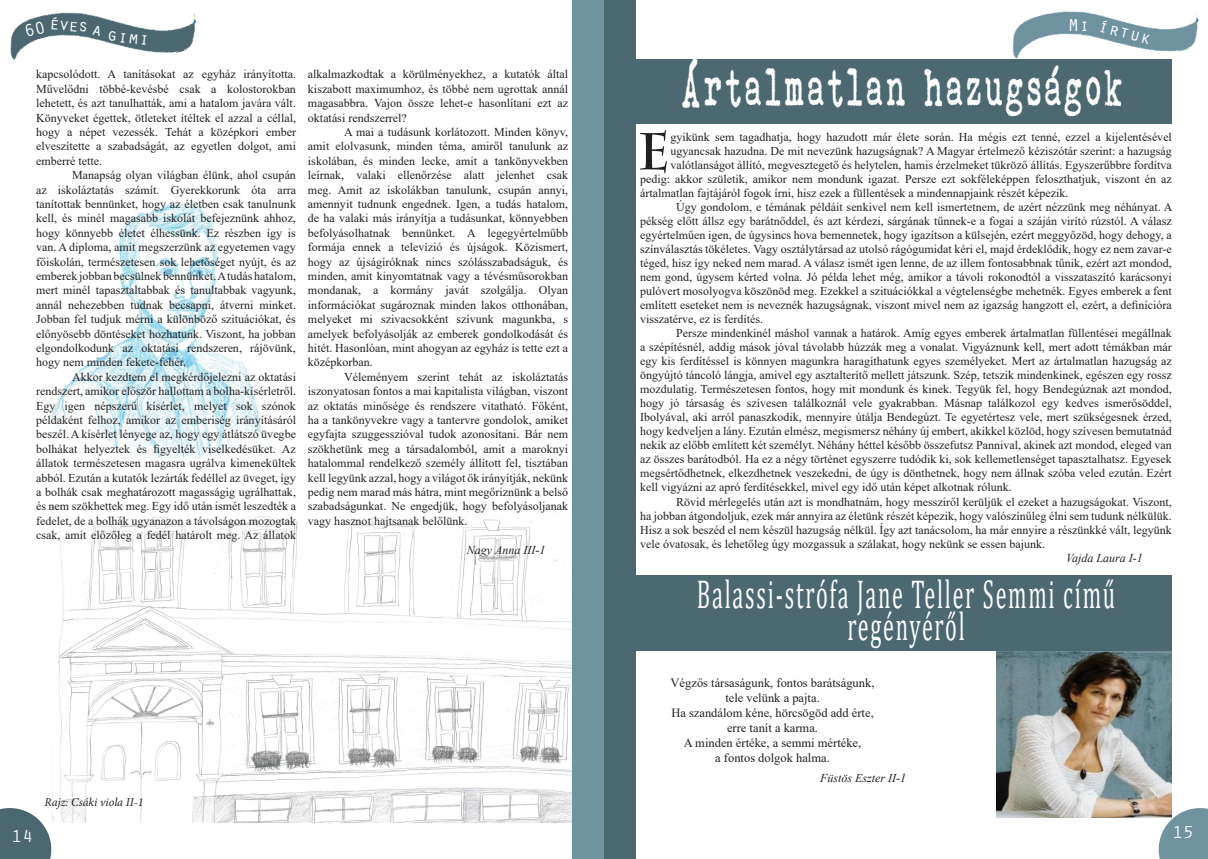
<style>
.page{position:relative;width:1208px;height:859px;background:#fff}
.page>*{position:absolute;margin:0;border:0;box-sizing:border-box;transform-origin:0 0}
.t1{font:54px "Bohemian typewriter";letter-spacing:.08em;color:#fff;scale:.55 1}
.t2{font:700 51.8px "Charlemagne Std";color:#231f20}
.t3{font:40.5px/32.4px "Cambria Math";letter-spacing:.08em;color:#fff;text-align:center;scale:.55 1}
.t4{font:18px "Orator Std";color:#fff}
.t5{font:12.5px/15px "Times New Roman";color:#231f20;text-align:center}
.t6{font:12px/14.4px "Times New Roman";color:#231f20;text-align:justify}
.t7{font:italic 12px "Times New Roman";color:#231f20}
.t8{font:italic 12px "Minion Pro";letter-spacing:-.005em;color:#231f20}
</style>
<div class="page">
<img style="left:51px;top:504px;width:522px;height:321px">
<img style="left:51px;top:196px;width:228px;height:262px">
<img style="left:996px;top:651px;width:176px;height:166px">
<div style="left:604px;top:0;width:31px;height:859px;background:#4c6870"></div>
<div style="left:635px;top:59px;width:537px;height:64px;background:#4c6870"></div>
<div style="left:631px;top:575px;width:541px;height:76px;background:#4c6870"></div>
<div style="left:573px;top:0;width:31px;height:859px;background:#6e949f"></div>
<svg style="left:1158px;top:808px;width:50px;height:51px;background:#819ea6"></svg>
<svg style="left:0;top:808px;width:51px;height:51px;background:#647d84"></svg>
<img style="left:1012px;top:11px;width:187px;height:48px">
<img style="left:10px;top:12px;width:187px;height:48px">
<svg style="left:25px;top:21px;width:20px;height:16px"></svg>
<svg style="left:92px;top:25px;width:10px;height:11px"></svg>
<h3 class="t4" style="left:50px;top:11px;width:41px;rotate:4deg">éves</h3>
<h3 class="t4" style="left:108px;top:22px;width:45px;rotate:6deg">gimi</h3>
<p class="t6" style="left:36px;top:67px;width:261px">kapcsolódott. A tanításokat az egyház irányította.<br>Művelődni többé-kevésbé csak a kolostorokban lehetett, és azt tanulhatták, ami a hatalom javára vált.<br>Könyveket égettek, ötleteket ítéltek el azzal a céllal, hogy a népet vezessék. Tehát a középkori ember elveszítette a szabadságát, az egyetlen dolgot, ami emberré tette.</p>
<p class="t6" style="left:36px;top:168px;width:261px;text-indent:36px">Manapság olyan világban élünk, ahol csupán az iskoláztatás számít. Gyerekkorunk óta arra tanítottak bennünket, hogy az életben csak tanulnunk kell, és minél magasabb iskolát befejeznünk ahhoz, hogy könnyebb életet élhessünk. Ez részben így is van. A diploma, amit megszerzünk az egyetemen vagy főiskolán, természetesen sok lehetőséget nyújt, és az emberek jobban becsülnek bennünket. A tudás hatalom, mert minél tapasztaltabbak és tanultabbak vagyunk, annál nehezebben tudnak becsapni, átverni minket.<br>Jobban fel tudjuk mérni a különböző szituációkat, és előnyösebb döntéseket hozhatunk. Viszont, ha jobban elgondolkodunk az oktatási rendszeren, rájövünk, hogy nem minden fekete-fehér.</p>
<p class="t6" style="left:36px;top:369px;width:261px;text-indent:36px">Akkor kezdtem el megkérdőjelezni az oktatási rendszert, amikor először hallottam a bolha-kísérletről.<br>Egy igen népszerű kísérlet, melyet sok szónok példaként felhoz, amikor az emberiség irányításáról beszél. A kísérlet lényege az, hogy egy átlátszó üvegbe bolhákat helyeztek és figyelték viselkedésüket. Az állatok természetesen magasra ugrálva kimenekültek abból. Ezután a kutatók lezárták fedéllel az üveget, így a bolhák csak meghatározott magasságig ugrálhattak, és nem szökhettek meg. Egy idő után ismét leszedték a fedelet, de a bolhák ugyanazon a távolságon mozogtak csak, amit előzőleg a fedél határolt meg. Az állatok</p>
<p class="t6" style="left:308px;top:67px;width:261px">alkalmazkodtak a körülményekhez, a kutatók által kiszabott maximumhoz, és többé nem ugrottak annál magasabbra. Vajon össze lehet-e hasonlítani ezt az oktatási rendszerrel?</p>
<p class="t6" style="left:308px;top:124px;width:261px;text-indent:36px">A mai a tudásunk korlátozott. Minden könyv, amit elolvasunk, minden téma, amiről tanulunk az iskolában, és minden lecke, amit a tankönyvekben leírnak, valaki ellenőrzése alatt jelenhet csak meg. Amit az iskolákban tanulunk, csupán annyi, amennyit tudnunk engednek. Igen, a tudás hatalom, de ha valaki más irányítja a tudásunkat, könnyebben befolyásolhatnak bennünket. A legegyértelműbb formája ennek a televízió és újságok. Közismert, hogy az újságíróknak nincs szólásszabadságuk, és minden, amit kinyomtatnak vagy a tévésműsorokban mondanak, a kormány javát szolgálja. Olyan információkat sugároznak minden lakos otthonában, melyeket mi szivacsokként szívunk magunkba, s amelyek befolyásolják az emberek gondolkodását és hitét. Hasonlóan, mint ahogyan az egyház is tette ezt a középkorban.</p>
<p class="t6" style="left:308px;top:369px;width:261px;text-indent:36px">Véleményem szerint tehát az iskoláztatás iszonyatosan fontos a mai kapitalista világban, viszont az oktatás minősége és rendszere vitatható. Főként, ha a tankönyvekre vagy a tantervre gondolok, amiket egyfajta szuggesszióval tudok azonosítani. Bár nem szökhetünk meg a társadalomból, amit a maroknyi hatalommal rendelkező személy állított fel, tisztában kell legyünk azzal, hogy a világot ők irányítják, nekünk pedig nem marad más hátra, mint megőriznünk a belső szabadságunkat. Ne engedjük, hogy befolyásoljanak vagy hasznot hajtsanak belőlünk.</p>
<p class="t7" style="left:467px;top:541px;width:80px">Nagy Anna III-1</p>
<p class="t8" style="left:45px;top:794px;width:101px">Rajz: Csáki viola II-1</p>
<h3 class="t4" style="left:1068px;top:12px;width:23px">Mi</h3>
<h3 class="t4" style="left:1101px;top:13px;width:55px;rotate:14deg">írtuk</h3>
<h1 class="t1" style="left:682px;top:56px;width:805px">Ártalmatlan hazugságok</h1>
<h2 class="t2" style="left:637px;top:121px;width:34px">E</h2>
<p class="t6" style="left:670px;top:130px;width:503px">gyikünk sem tagadhatja, hogy hazudott már élete során. Ha mégis ezt tenné, ezzel a kijelentésével</p>
<p class="t6" style="left:670px;top:144px;width:503px">ugyancsak hazudna. De mit nevezünk hazugságnak? A Magyar értelmező kéziszótár szerint: a hazugság</p>
<p class="t6" style="left:670px;top:158px;width:503px">valótlanságot állító, megvesztegető és helytelen, hamis érzelmeket tükröző állítás. Egyszerűbbre fordítva</p>
<p class="t6" style="left:640px;top:172px;width:533px">pedig: akkor születik, amikor nem mondunk igazat. Persze ezt sokféleképpen feloszthatjuk, viszont én az</p>
<p class="t6" style="left:640px;top:186px;width:430px">ártalmatlan fajtájáról fogok írni, hisz ezek a füllentések a mindennapjaink részét képezik.</p>
<p class="t6" style="left:676px;top:200px;width:498px">Úgy gondolom, e témának példáit senkivel nem kell ismertetnem, de azért nézzünk meg néhányat. A</p>
<p class="t6" style="left:640px;top:214px;width:533px">pékség előtt állsz egy barátnőddel, és azt kérdezi, sárgának tűnnek-e a fogai a száján virító rúzstól. A válasz</p>
<p class="t6" style="left:640px;top:228px;width:533px">egyértelműen igen, de úgysincs hova bemennetek, hogy igazítson a külsején, ezért meggyőzöd, hogy dehogy, a</p>
<p class="t6" style="left:640px;top:242px;width:533px">színválasztás tökéletes. Vagy osztálytársad az utolsó rágógumidat kéri el, majd érdeklődik, hogy ez nem zavar-e</p>
<p class="t6" style="left:640px;top:256px;width:533px">téged, hisz így neked nem marad. A válasz ismét igen lenne, de az illem fontosabbnak tűnik, ezért azt mondod,</p>
<p class="t6" style="left:640px;top:270px;width:533px">nem gond, úgysem kérted volna. Jó példa lehet még, amikor a távoli rokonodtól a visszataszító karácsonyi</p>
<p class="t6" style="left:640px;top:284px;width:533px">pulóvert mosolyogva köszönöd meg. Ezekkel a szituációkkal a végtelenségbe mehetnék. Egyes emberek a fent</p>
<p class="t6" style="left:640px;top:298px;width:533px">említett eseteket nem is neveznék hazugságnak, viszont mivel nem az igazság hangzott el, ezért, a definícióra</p>
<p class="t6" style="left:640px;top:312px;width:124px">visszatérve, ez is ferdítés.</p>
<p class="t6" style="left:676px;top:326px;width:497px">Persze mindenkinél máshol vannak a határok. Amíg egyes emberek ártalmatlan füllentései megállnak</p>
<p class="t6" style="left:640px;top:340px;width:533px">a szépítésnél, addig mások jóval távolabb húzzák meg a vonalat. Vigyáznunk kell, mert adott témákban már</p>
<p class="t6" style="left:640px;top:354px;width:533px">egy kis ferdítéssel is könnyen magunkra haragíthatunk egyes személyeket. Mert az ártalmatlan hazugság az</p>
<p class="t6" style="left:640px;top:368px;width:533px">öngyújtó táncoló lángja, amivel egy asztalterítő mellett játszunk. Szép, tetszik mindenkinek, egészen egy rossz</p>
<p class="t6" style="left:640px;top:382px;width:533px">mozdulatig. Természetesen fontos, hogy mit mondunk és kinek. Tegyük fel, hogy Bendegúznak azt mondod,</p>
<p class="t6" style="left:640px;top:396px;width:533px">hogy jó társaság és szívesen találkoznál vele gyakrabban. Másnap találkozol egy kedves ismerősöddel,</p>
<p class="t6" style="left:640px;top:410px;width:533px">Ibolyával, aki arról panaszkodik, mennyire útálja Bendegúzt. Te egyetértesz vele, mert szükségesnek érzed,</p>
<p class="t6" style="left:640px;top:424px;width:533px">hogy kedveljen a lány. Ezután elmész, megismersz néhány új embert, akikkel közlöd, hogy szívesen bemutatnád</p>
<p class="t6" style="left:640px;top:438px;width:533px">nekik az előbb említett két személyt. Néhány héttel később összefutsz Pannival, akinek azt mondod, eleged van</p>
<p class="t6" style="left:640px;top:452px;width:533px">az összes barátodból. Ha ez a négy történet egyszerre tudódik ki, sok kellemetlenséget tapasztalhatsz. Egyesek</p>
<p class="t6" style="left:640px;top:466px;width:533px">megsértődhetnek, elkezdhetnek veszekedni, de úgy is dönthetnek, hogy nem állnak szóba veled ezután. Ezért</p>
<p class="t6" style="left:640px;top:480px;width:373px">kell vigyázni az apró ferdítésekkel, mivel egy idő után képet alkotnak rólunk.</p>
<p class="t6" style="left:676px;top:494px;width:497px">Rövid mérlegelés után azt is mondhatnám, hogy messziről kerüljük el ezeket a hazugságokat. Viszont,</p>
<p class="t6" style="left:640px;top:508px;width:533px">ha jobban átgondoljuk, ezek már annyira az életünk részét képezik, hogy valószínűleg élni sem tudunk nélkülük.</p>
<p class="t6" style="left:640px;top:522px;width:533px">Hisz a sok beszéd el nem készül hazugság nélkül. Így azt tanácsolom, ha már ennyire a részünkké vált, legyünk</p>
<p class="t6" style="left:640px;top:536px;width:406px">vele óvatosak, és lehetőleg úgy mozgassuk a szálakat, hogy nekünk se essen bajunk.</p>
<p class="t7" style="left:1066px;top:549px;width:78px">Vajda Laura I-1</p>
<h3 class="t3" style="left:697px;top:578px;width:761px">Balassi-strófa Jane Teller Semmi című regényéről</h3>
<p class="t5" style="left:670px;top:675px;width:205px">Végzős társaságunk, fontos barátságunk, tele velünk a pajta.<br>Ha szandálom kéne, hörcsögöd add érte, erre tanít a karma.<br>A minden értéke, a semmi mértéke,<br>a fontos dolgok halma.</p>
<p class="t7" style="left:820px;top:770px;width:87px">Füstös Eszter II-1</p>
<h3 class="t4" style="left:12px;top:823px;width:23px">14</h3>
<h3 class="t4" style="left:1172px;top:819px;width:23px">15</h3>
</div>
